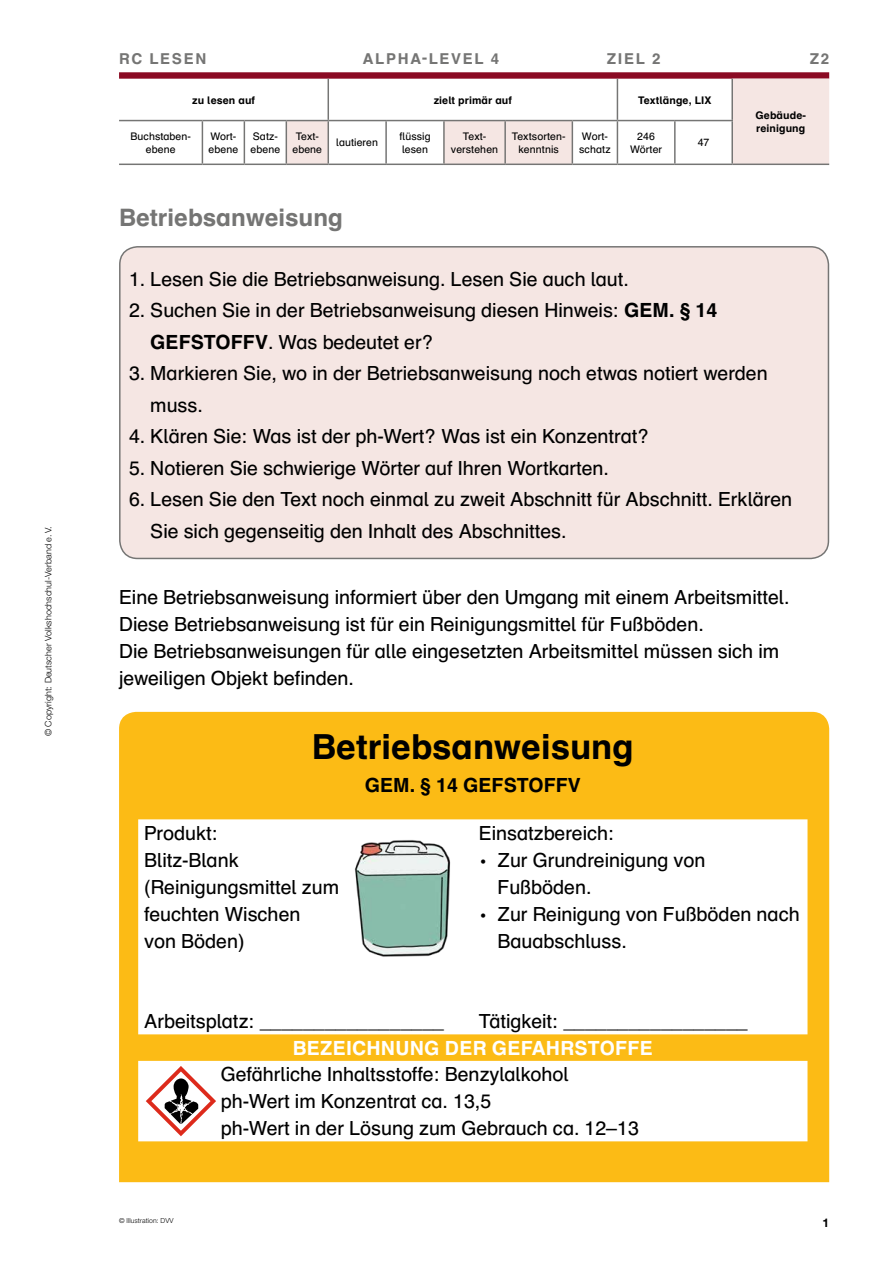
<style>
.page{position:relative;width:893px;height:1263px;background:#fff}
.page>*{position:absolute;margin:0;border:0;box-sizing:border-box;transform-origin:0 0}
.t1{font:700 34.5px "Schulbuch Nord Pro";color:#000}
.t2{font:700 24px "Schulbuch Nord Pro";color:#757574}
.t3{font:19.5px/27px "Schulbuch Nord Pro";color:#000}
.t4{font:700 19.5px "Schulbuch Nord Pro";letter-spacing:.01em;color:#fff}
.t5{font:700 19.5px "Schulbuch Nord Pro";color:#000}
.t6{font:700 15px "Schulbuch Nord Pro";letter-spacing:.11em;color:#757574}
.t7{font:700 12px "Helvetica Neue LT Pro";color:#000}
.t8{font:10.5px/13.5px "Schulbuch Nord Pro";letter-spacing:.01em;color:#000;text-align:center}
.t9{font:700 10.5px/13.5px "Schulbuch Nord Pro";letter-spacing:.01em;color:#000}
.t10{font:300 9px "Helvetica Neue LT Pro";letter-spacing:.005em;color:#000}
.t11{font:300 6.9px "Helvetica Neue LT Pro";letter-spacing:.005em;color:#000}
.s1{font-weight:700}
</style>
<div class="page">
<div style="left:119px;top:72px;width:710px;height:7px;background:#8b0a23"></div>
<div style="left:119px;top:712px;width:710px;height:470px;background:#fcbb15"></div>
<svg style="left:286px;top:79px;width:543px;height:85px"></svg>
<hr style="left:202px;top:121px;width:1px;height:43px;background:#757574">
<hr style="left:119px;top:164px;width:83px;height:1px;background:#757574">
<hr style="left:328px;top:79px;width:1px;height:41px;background:#757574">
<hr style="left:286px;top:121px;width:1px;height:43px;background:#757574">
<hr style="left:328px;top:121px;width:1px;height:43px;background:#757574">
<hr style="left:286px;top:164px;width:42px;height:1px;background:#757574">
<hr style="left:443px;top:121px;width:2px;height:43px;background:#757574">
<hr style="left:444px;top:164px;width:61px;height:1px;background:#757574">
<hr style="left:504px;top:121px;width:2px;height:43px;background:#757574">
<hr style="left:572px;top:121px;width:1px;height:43px;background:#757574">
<hr style="left:505px;top:164px;width:67px;height:1px;background:#757574">
<hr style="left:617px;top:79px;width:1px;height:41px;background:#757574">
<hr style="left:119px;top:120px;width:83px;height:1px;background:#757574">
<hr style="left:202px;top:120px;width:42px;height:1px;background:#757574">
<hr style="left:244px;top:120px;width:42px;height:1px;background:#757574">
<hr style="left:286px;top:120px;width:42px;height:1px;background:#757574">
<hr style="left:328px;top:120px;width:58px;height:1px;background:#757574">
<hr style="left:386px;top:120px;width:58px;height:1px;background:#757574">
<hr style="left:444px;top:120px;width:61px;height:1px;background:#757574">
<hr style="left:505px;top:120px;width:67px;height:1px;background:#757574">
<hr style="left:572px;top:120px;width:45px;height:1px;background:#757574">
<hr style="left:385px;top:121px;width:2px;height:43px;background:#757574">
<hr style="left:732px;top:164px;width:97px;height:1px;background:#757574">
<hr style="left:617px;top:120px;width:58px;height:1px;background:#757574">
<hr style="left:202px;top:164px;width:42px;height:1px;background:#757574">
<hr style="left:617px;top:164px;width:58px;height:1px;background:#757574">
<hr style="left:617px;top:121px;width:1px;height:43px;background:#757574">
<hr style="left:328px;top:164px;width:58px;height:1px;background:#757574">
<hr style="left:386px;top:164px;width:58px;height:1px;background:#757574">
<hr style="left:572px;top:164px;width:45px;height:1px;background:#757574">
<hr style="left:731px;top:79px;width:2px;height:41px;background:#757574">
<hr style="left:675px;top:120px;width:58px;height:1px;background:#757574">
<hr style="left:674px;top:121px;width:2px;height:43px;background:#757574">
<hr style="left:731px;top:121px;width:2px;height:43px;background:#757574">
<hr style="left:675px;top:164px;width:57px;height:1px;background:#757574">
<hr style="left:244px;top:121px;width:1px;height:43px;background:#757574">
<hr style="left:244px;top:164px;width:42px;height:1px;background:#757574">
<div style="left:120px;top:247px;width:708px;height:311px;background:#f5e6e3;border-radius:18px"></div>
<div style="left:138px;top:728px;width:669px;height:91px;background:#fcbb15"></div>
<svg style="left:138px;top:819px;width:669px;height:322px"></svg>
<svg style="left:146px;top:1066px;width:70px;height:70px"></svg>
<img style="left:350px;top:831px;width:106px;height:163px">
<p class="t10" style="left:43px;top:736px;width:211px;rotate:-90deg">© Copyright: Deutscher Volkshochschul-Verband e.V.</p>
<p class="t6" style="left:119px;top:48px;width:89px">RC LESEN</p>
<p class="t6" style="left:363px;top:48px;width:138px">ALPHA-LEVEL 4</p>
<p class="t6" style="left:607px;top:48px;width:55px">ZIEL 2</p>
<p class="t6" style="left:810px;top:48px;width:21px">Z2</p>
<p class="t9" style="left:192px;top:93px;width:64px">zu lesen auf</p>
<p class="t9" style="left:434px;top:93px;width:80px">zielt primär auf</p>
<p class="t9" style="left:638px;top:93px;width:75px">Textlänge, LIX</p>
<p class="t8" style="left:130px;top:129px;width:62px">Buchstaben&shy;ebene</p>
<p class="t8" style="left:209px;top:129px;width:31px;text-align:left">Wort&shy;ebene</p>
<p class="t8" style="left:250px;top:129px;width:31px;text-align:left">Satz&shy;ebene</p>
<p class="t8" style="left:292px;top:129px;width:31px">Text&shy;ebene</p>
<p class="t8" style="left:336px;top:136px;width:43px">lautieren</p>
<p class="t8" style="left:399px;top:129px;width:33px;text-align:left">flüssig lesen</p>
<p class="t8" style="left:451px;top:129px;width:49px">Text&shy;verstehen</p>
<p class="t8" style="left:512px;top:129px;width:55px">Textsorten&shy;kenntnis</p>
<p class="t8" style="left:579px;top:129px;width:33px;text-align:left">Wort&shy;schatz</p>
<p class="t8" style="left:630px;top:129px;width:34px">246<br>Wörter</p>
<p class="t8" style="left:698px;top:136px;width:13px">47</p>
<p class="t2" style="left:119px;top:200px;width:225px">Betriebsanweisung</p>
<p class="t9" style="left:755px;top:108px;width:52px">Gebäude&shy;reinigung</p>
<p class="t3" style="left:129px;top:265px;width:501px">1. Lesen Sie die Betriebsanweisung. Lesen Sie auch laut.</p>
<p class="t3" style="left:150px;top:294px;width:568px;line-height:31.5px;text-indent:-21px">2. Suchen Sie in der Betriebsanweisung diesen Hinweis: <span class="s1">GEM. § 14<br>GEFSTOFFV</span>. Was bedeutet er?</p>
<p class="t3" style="left:150px;top:357px;width:619px;line-height:31.5px;text-indent:-21px">3. Markieren Sie, wo in der Betriebsanweisung noch etwas notiert werden muss.</p>
<p class="t3" style="left:129px;top:423px;width:522px">4. Klären Sie: Was ist der ph-Wert? Was ist ein Konzentrat?</p>
<p class="t3" style="left:129px;top:454px;width:481px">5. Notieren Sie schwierige Wörter auf Ihren Wortkarten.</p>
<p class="t3" style="left:150px;top:483px;width:643px;line-height:31.5px;text-indent:-21px">6. Lesen Sie den Text noch einmal zu zweit Abschnitt für Abschnitt. Erklären<br>Sie sich gegenseitig den Inhalt des Abschnittes.</p>
<p class="t3" style="left:119px;top:584px;width:672px">Eine Betriebsanweisung informiert über den Umgang mit einem Arbeitsmittel.<br>Diese Betriebsanweisung ist für ein Reinigungsmittel für Fußböden.<br>Die Betriebsanweisungen für alle eingesetzten Arbeitsmittel müssen sich im jeweiligen Objekt befinden.</p>
<h1 class="t1" style="left:312px;top:723px;width:323px">Betriebsanweisung</h1>
<p class="t5" style="left:365px;top:772px;width:218px">GEM. § 14 GEFSTOFFV</p>
<p class="t3" style="left:144px;top:819px;width:196px">Produkt:<br>Blitz-Blank (Reinigungsmittel zum feuchten Wischen<br>von Böden)</p>
<p class="t3" style="left:479px;top:819px;width:137px">Einsatzbereich:</p>
<p class="t3" style="left:497px;top:846px;width:209px;text-indent:-19px">• Zur Grundreinigung von<br>Fußböden.</p>
<p class="t3" style="left:497px;top:900px;width:304px;text-indent:-19px">• Zur Reinigung von Fußböden nach<br>Bauabschluss.</p>
<p class="t3" style="left:144px;top:1008px;width:301px">Arbeitsplatz: _________________</p>
<p class="t3" style="left:479px;top:1008px;width:270px">Tätigkeit: _________________</p>
<p class="t4" style="left:293px;top:1034px;width:361px">BEZEICHNUNG DER GEFAHRSTOFFE</p>
<p class="t3" style="left:221px;top:1061px;width:420px">Gefährliche Inhaltsstoffe: Benzylalkohol ph-Wert im Konzentrat ca. 13,5<br>ph-Wert in der Lösung zum Gebrauch ca. 12–13</p>
<p class="t11" style="left:119px;top:1216px;width:56px">© Illustration: DVV</p>
<p class="t7" style="left:822px;top:1215px;width:8px">1</p>
</div>
